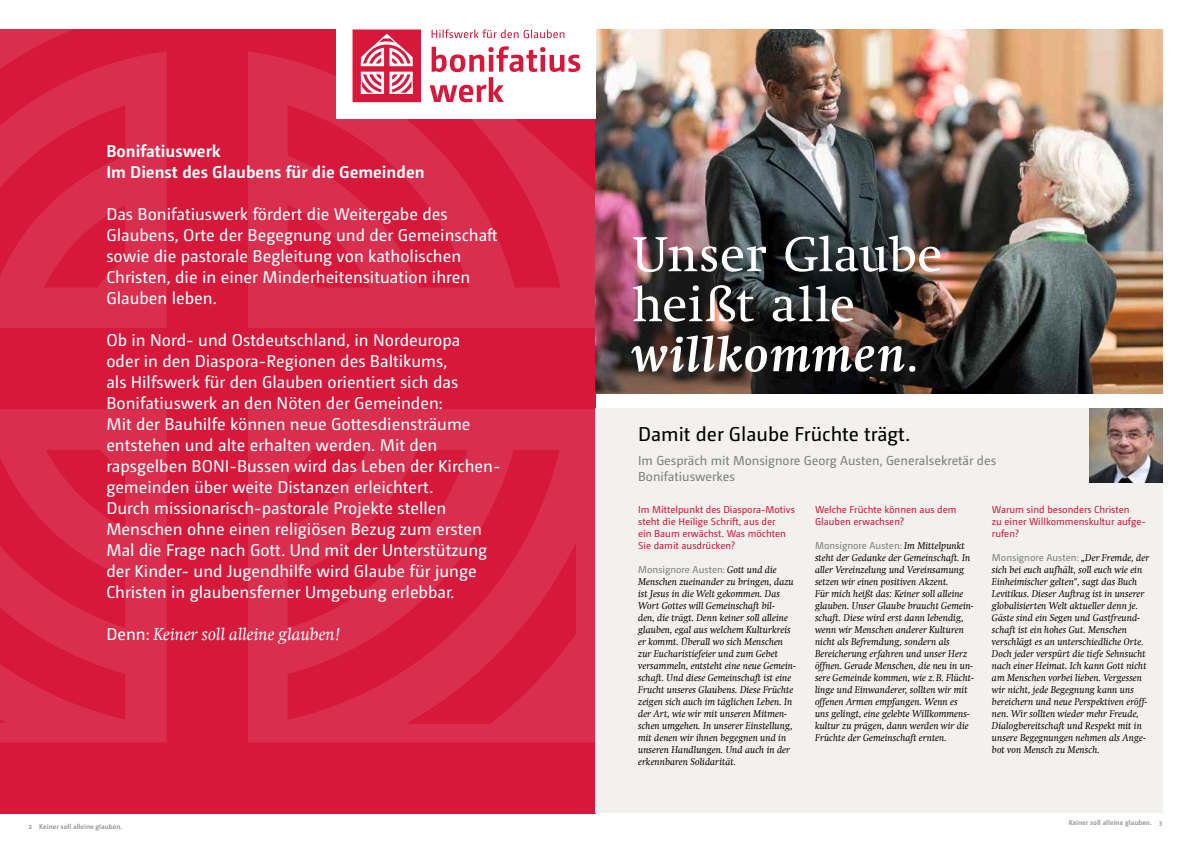
<style>
.page{position:relative;width:1191px;height:842px;background:#fff}
.page>*{position:absolute;margin:0;border:0;box-sizing:border-box;transform-origin:0 0}
.t1{font:50px/50px "Swift Com";letter-spacing:.01em;color:#fff}
.t2{font:20px "Camingo Dos Pro";color:#000}
.t3{font:italic 17.5px "Swift Com";color:#fff}
.t4{font:17px/21px "Camingo Dos Pro";color:#fff}
.t5{font:700 17px/21px "Camingo Dos Pro";color:#fff}
.t6{font:13px/15.6px "Camingo Dos Pro";color:#808180}
.t7{font:italic 10px/12px "Swift Com";color:#000}
.t8{font:10px/12px "Camingo Dos Pro";color:#d6183b}
.t9{font:10px "Camingo Dos Pro";color:#808180}
.t10{font:700 7px "Camingo Dos Pro";color:#979999}
.s1{font-family:"Camingo Dos Pro";font-style:normal;font-size:17px}
.s2{font-weight:700;font-style:italic}
.s3{font-family:"Swift Com";font-style:italic;color:#000}
</style>
<div class="page">
<div style="left:0;top:0;width:595px;height:813px;background:#d6183b"></div>
<svg style="left:0;top:28px;width:595px;height:714px"></svg>
<img style="left:595px;top:29px;width:567px;height:364px">
<svg style="left:760px;top:275px;width:146px;height:96px;background:#24201e"></svg>
<div style="left:595px;top:409px;width:567px;height:404px;background:#f3f1ed"></div>
<img style="left:1089px;top:409px;width:73px;height:73px">
<div style="left:0;top:0;width:1191px;height:28px;background:#fff"></div>
<div style="left:336px;top:15px;width:259px;height:104px;background:#fff"></div>
<svg style="left:430px;top:46px;width:150px;height:56px"></svg>
<svg style="left:431px;top:29px;width:133px;height:9px"></svg>
<svg style="left:352px;top:29px;width:69px;height:73px"></svg>
<h3 class="t5" style="left:106px;top:141px;width:320px">Bonifatiuswerk<br>Im Dienst des Glaubens für die Gemeinden</h3>
<h3 class="t4" style="left:106px;top:204px;width:393px">Das Bonifatiuswerk fördert die Weitergabe des Glaubens, Orte der Begegnung und der Gemeinschaft sowie die pastorale Begleitung von katholischen Christen, die in einer Minderheitensituation ihren Glauben leben.</h3>
<p class="t4" style="left:106px;top:330px;width:396px">Ob in Nord- und Ostdeutschland, in Nordeuropa<br>oder in den Diaspora-Regionen des Baltikums,<br>als Hilfswerk für den Glauben orientiert sich das Bonifatiuswerk an den Nöten der Gemeinden:<br>Mit der Bauhilfe können neue Gottesdiensträume entstehen und alte erhalten werden. Mit den rapsgelben BONI-Bussen wird das Leben der Kirchen&shy;gemeinden über weite Distanzen erleichtert.<br>Durch missionarisch-pastorale Projekte stellen Menschen ohne einen religiösen Bezug zum ersten Mal die Frage nach Gott. Und mit der Unterstützung der Kinder- und Jugendhilfe wird Glaube für junge Christen in glaubensferner Umgebung erlebbar.</p>
<h3 class="t3" style="left:106px;top:624px;width:236px"><span class="s1">Denn:</span> Keiner soll alleine glauben!</h3>
<p class="t10" style="left:28px;top:822px;width:95px">2 Keiner soll alleine glauben.</p>
<h1 class="t1" style="left:631px;top:229px;width:312px">Unser Glaube heißt alle <span class="s2">willkommen</span>.</h1>
<h2 class="t2" style="left:638px;top:422px;width:274px">Damit der Glaube Früchte trägt.</h2>
<h3 class="t6" style="left:638px;top:453px;width:359px">Im Gespräch mit Monsignore Georg Austen, Generalsekretär des<br>Bonifatiuswerkes</h3>
<p class="t8" style="left:638px;top:503px;width:158px">Im Mittelpunkt des Diaspora-Motivs steht die Heilige Schrift, aus der<br>ein Baum erwächst. Was möchten<br>Sie damit ausdrücken?</p>
<p class="t9" style="left:638px;top:564px;width:140px">Monsignore Austen: <span class="s3">Gott und die</span></p>
<p class="t7" style="left:638px;top:576px;width:159px">Menschen zueinander zu bringen, dazu ist Jesus in die Welt gekommen. Das Wort Gottes will Gemeinschaft bil-<br>den, die trägt. Denn keiner soll alleine glauben, egal aus welchem Kulturkreis er kommt. Überall wo sich Menschen zur Eucharistiefeier und zum Gebet versammeln, entsteht eine neue Gemein&shy;schaft. Und diese Gemeinschaft ist eine Frucht unseres Glaubens. Diese Früchte zeigen sich auch im täglichen Leben. In der Art, wie wir mit unseren Mitmen&shy;schen umgehen. In unserer Einstellung, mit denen wir ihnen begegnen und in unseren Handlungen. Und auch in der erkennbaren Solidarität.</p>
<p class="t8" style="left:815px;top:503px;width:143px">Welche Früchte können aus dem<br>Glauben erwachsen?</p>
<p class="t9" style="left:815px;top:540px;width:151px">Monsignore Austen: <span class="s3">Im Mittelpunkt</span></p>
<p class="t7" style="left:815px;top:552px;width:160px">steht der Gedanke der Gemeinschaft. In aller Vereinzelung und Vereinsamung setzen wir einen positiven Akzent.<br>Für mich heißt das: Keiner soll alleine glauben. Unser Glaube braucht Gemein&shy;schaft. Diese wird erst dann lebendig, wenn wir Menschen anderer Kulturen nicht als Befremdung, sondern als Bereicherung erfahren und unser Herz öffnen. Gerade Menschen, die neu in un&shy;sere Gemeinde kommen, wie z.B. Flücht&shy;linge und Einwanderer, sollten wir mit offenen Armen empfangen. Wenn es uns gelingt, eine gelebte Willkommens&shy;kultur zu prägen, dann werden wir die Früchte der Gemeinschaft ernten.</p>
<p class="t8" style="left:992px;top:503px;width:156px">Warum sind besonders Christen<br>zu einer Willkommenskultur aufge&shy;rufen?</p>
<p class="t9" style="left:992px;top:552px;width:159px">Monsignore Austen: <span class="s3">„Der Fremde, der</span></p>
<p class="t7" style="left:992px;top:564px;width:157px">sich bei euch aufhält, soll euch wie ein Einheimischer gelten", sagt das Buch Levitikus. Dieser Auftrag ist in unserer globalisierten Welt aktueller denn je.<br>Gäste sind ein Segen und Gastfreund&shy;schaft ist ein hohes Gut. Menschen verschlägt es an unterschiedliche Orte.<br>Doch jeder verspürt die tiefe Sehnsucht nach einer Heimat. Ich kann Gott nicht am Menschen vorbei lieben. Vergessen wir nicht, jede Begegnung kann uns bereichern und neue Perspektiven eröff&shy;nen. Wir sollten wieder mehr Freude, Dialogbereitschaft und Respekt mit in unsere Begegnungen nehmen als Ange&shy;bot von Mensch zu Mensch.</p>
<p class="t10" style="left:1068px;top:818px;width:95px">Keiner soll alleine glauben. 3</p>
</div>
